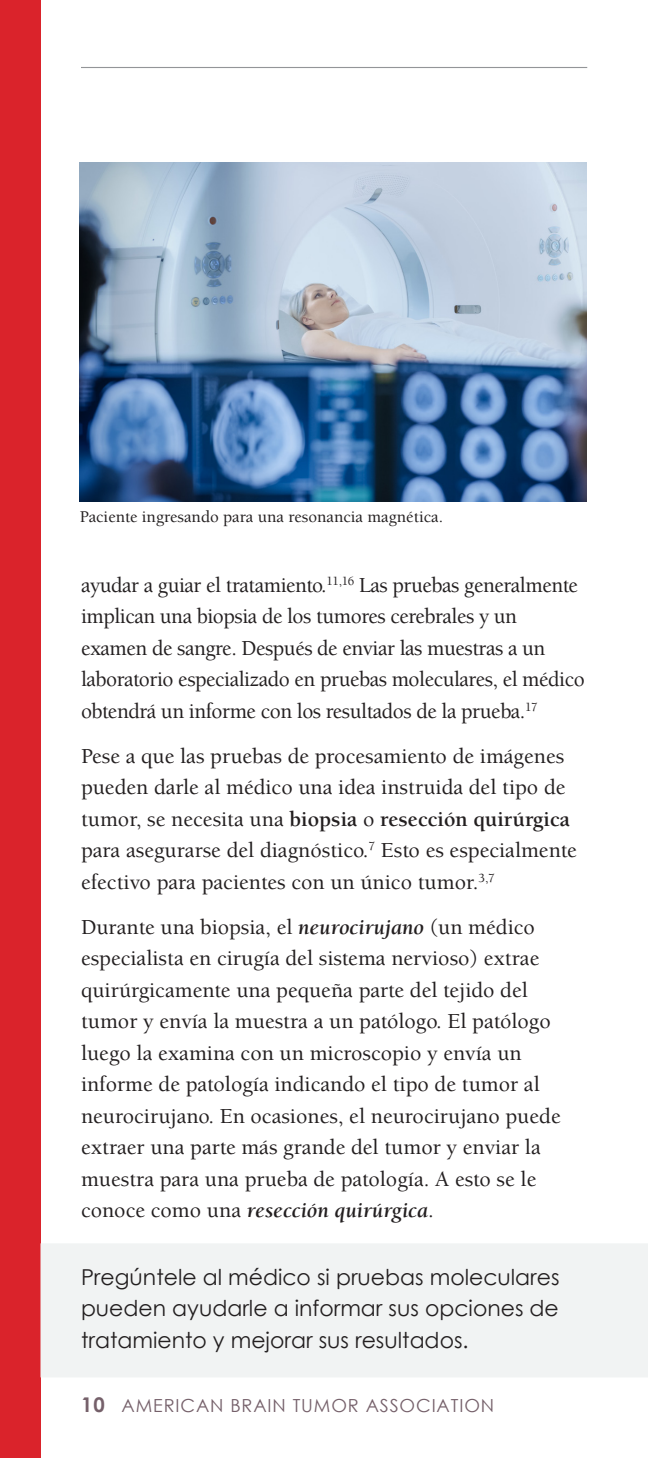
<style>
.page{position:relative;width:648px;height:1458px;background:#fff}
.page>*{position:absolute;margin:0;border:0;box-sizing:border-box;transform-origin:0 0}
.body_text_0p_before{font:500 22.05px/31.5px "Berkeley Pro";color:#231f20}
.body_text_0p_before-2{font:500 22.05px/31.5px "Berkeley Pro";letter-spacing:-.02em;color:#231f20}
.body_text_0p_before-3{font:22.05px/31.5px "Century Gothic";color:#231f20;text-align:justify}
.t1{font:18px "Century Gothic";letter-spacing:.05em;color:#75606a}
.t2{font:500 16.88px "Berkeley Pro";color:#231f20}
.s1{font-weight:700}
.s2{font-family:"Berkeley Std";font-weight:700;font-style:italic}
.s3{font-weight:700;font-size:20.25px}
</style>
<div class="page">
<div style="left:0;top:0;width:40px;height:1458px;background:#da232b"></div>
<hr style="left:81px;top:67px;width:506px;height:1px;background:#939598">
<div style="left:41px;top:1244px;width:607px;height:133px;background:#f1f3f3"></div>
<img style="left:80px;top:162px;width:506px;height:339px">
<p class="t2" style="left:80px;top:507px;width:365px">Paciente ingresando para una resonancia magnética.</p>
<p class="body_text_0p_before-2" style="left:81px;top:569px;width:505px">ayudar a guiar el tratamiento.<sup>11,16</sup> Las pruebas generalmente implican una biopsia de los tumores cerebrales y un examen de sangre. Después de enviar las muestras a un laboratorio especializado en pruebas moleculares, el médico obtendrá un informe con los resultados de la prueba.<sup>17</sup></p>
<p class="body_text_0p_before" style="left:81px;top:740px;width:498px">Pese a que las pruebas de procesamiento de imágenes pueden darle al médico una idea instruida del tipo de tumor, se necesita una <span class="s1">biopsia</span> o <span class="s1">resección quirúrgica </span>para asegurarse del diagnóstico.<sup>7</sup> Esto es especialmente efectivo para pacientes con un único tumor.<sup>3,7</sup></p>
<p class="body_text_0p_before" style="left:81px;top:911px;width:481px">Durante una biopsia, el <span class="s2">neurocirujano</span> (un médico especialista en cirugía del sistema nervioso) extrae quirúrgicamente una pequeña parte del tejido del tumor y envía la muestra a un patólogo. El patólogo luego la examina con un microscopio y envía un informe de patología indicando el tipo de tumor al neurocirujano. En ocasiones, el neurocirujano puede extraer una parte más grande del tumor y enviar la muestra para una prueba de patología. A esto se le conoce como una <span class="s2">resección quirúrgica</span>.</p>
<p class="body_text_0p_before-3" style="left:81px;top:1261px;width:480px">Pregúntele al médico si pruebas moleculares pueden ayudarle a informar sus opciones de tratamiento y mejorar sus resultados.</p>
<p class="t1" style="left:81px;top:1393px;width:415px"><span class="s3">10</span> AMERICAN BRAIN TUMOR ASSOCIATION</p>
</div>
